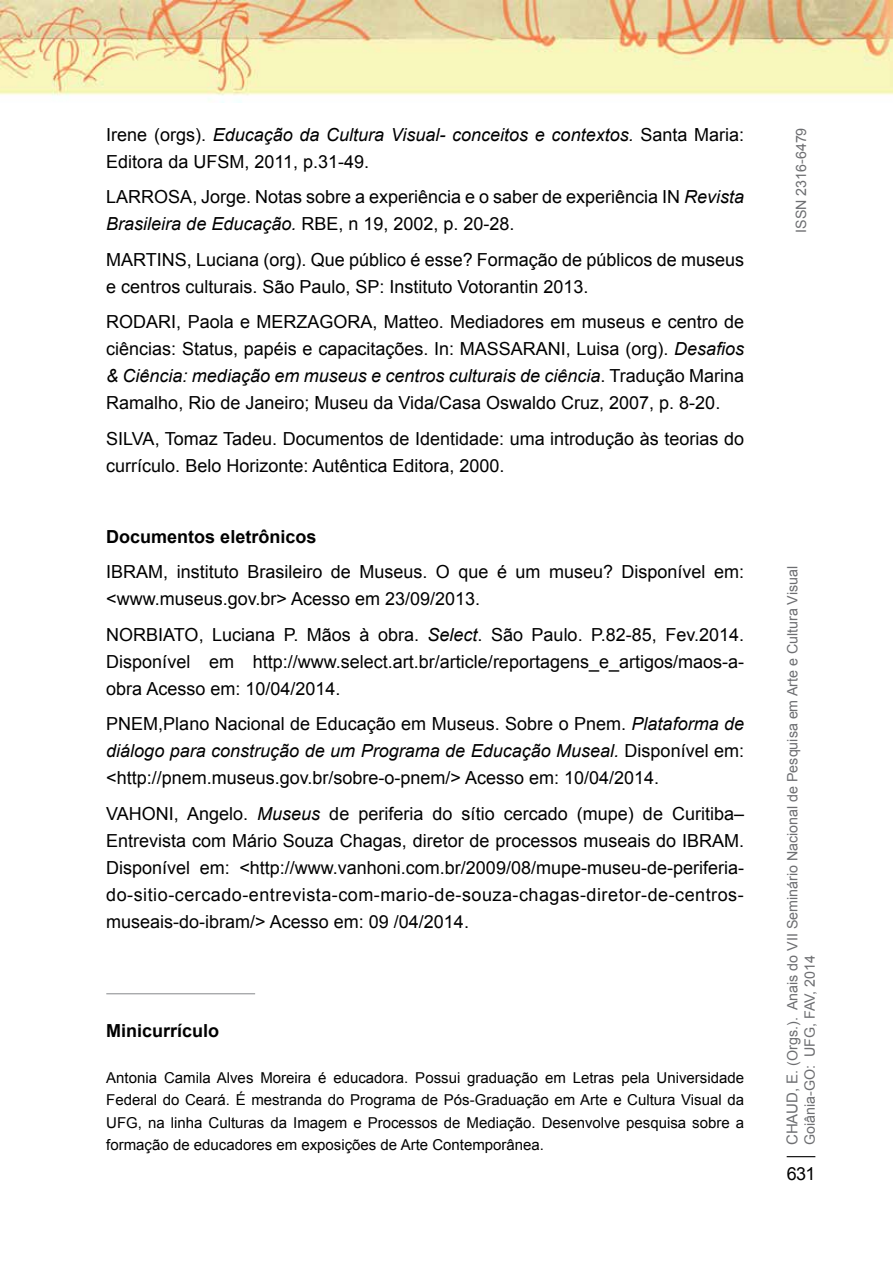
<style>
.page{position:relative;width:893px;height:1263px;background:#fff}
.page>*{position:absolute;margin:0;border:0;box-sizing:border-box;transform-origin:0 0}
.t1{font:18px/27px "Arial";color:#000}
.t2{font:700 18px "Arial";color:#000}
.t3{font:15px/22.5px "Arial";color:#000;text-align:justify}
.t4{font:14.25px/17.1px "Arial";color:#6d6e71}
.s1{font-style:italic}
.s2{font-size:15px}
</style>
<div class="page">
<svg style="left:787px;top:1156px;width:28px;height:1px"></svg>
<img style="left:0;top:0;width:893px;height:102px">
<hr style="left:106px;top:993px;width:149px;height:1px;background:#939598">
<p class="t1" style="left:106px;top:121px;width:639px">Irene (orgs). <span class="s1">Educação da Cultura Visual- conceitos e contextos.</span> Santa Maria:<br>Editora da UFSM, 2011, p.31-49.</p>
<p class="t1" style="left:106px;top:184px;width:639px">LARROSA, Jorge. Notas sobre a experiência e o saber de experiência IN <span class="s1">Revista<br>Brasileira de Educação.</span> RBE, n 19, 2002, p. 20-28.</p>
<p class="t1" style="left:106px;top:246px;width:639px">MARTINS, Luciana (org). Que público é esse? Formação de públicos de museus e centros culturais. São Paulo, SP: Instituto Votorantin 2013.</p>
<p class="t1" style="left:106px;top:309px;width:639px;text-align:justify">RODARI, Paola e MERZAGORA, Matteo. Mediadores em museus e centro de ciências: Status, papéis e capacitações. In: MASSARANI, Luisa (org). <span class="s1">Desafios &amp; Ciência: mediação em museus e centros culturais de ciência</span>. Tradução Marina Ramalho, Rio de Janeiro; Museu da Vida/Casa Oswaldo Cruz, 2007, p. 8-20.</p>
<p class="t1" style="left:106px;top:425px;width:639px">SILVA, Tomaz Tadeu. Documentos de Identidade: uma introdução às teorias do currículo. Belo Horizonte: Autêntica Editora, 2000.</p>
<p class="t2" style="left:106px;top:524px;width:212px">Documentos eletrônicos</p>
<p class="t1" style="left:106px;top:559px;width:639px">IBRAM, instituto Brasileiro de Museus. O que é um museu? Disponível em: &lt;www.museus.gov.br&gt; Acesso em 23/09/2013.</p>
<p class="t1" style="left:106px;top:621px;width:639px;text-align:justify">NORBIATO, Luciana P. Mãos à obra. <span class="s1">Select</span>. São Paulo. P.82-85, Fev.2014.<br>Disponível em http://www.select.art.br/article/reportagens_e_artigos/maos-a&shy;obra Acesso em: 10/04/2014.</p>
<p class="t1" style="left:106px;top:711px;width:639px;text-align:justify">PNEM,Plano Nacional de Educação em Museus. Sobre o Pnem. <span class="s1">Plataforma de diálogo para construção de um Programa de Educação Museal.</span> Disponível em: &lt;http://pnem.museus.gov.br/sobre-o-pnem/&gt; Acesso em: 10/04/2014.</p>
<p class="t1" style="left:106px;top:800px;width:639px;text-align:justify">VAHONI, Angelo. <span class="s1">Museus</span> de periferia do sítio cercado (mupe) de Curitiba– Entrevista com Mário Souza Chagas, diretor de processos museais do IBRAM.<br>Disponível em: &lt;http://www.vanhoni.com.br/2009/08/mupe-museu-de-periferia&shy;do-sitio-cercado-entrevista-com-mario-de-souza-chagas-diretor-de-centros&shy;museais-do-ibram/&gt; Acesso em: 09 /04/2014.</p>
<p class="t2" style="left:106px;top:1019px;width:115px">Minicurrículo</p>
<p class="t3" style="left:106px;top:1066px;width:639px">Antonia Camila Alves Moreira é educadora. Possui graduação em Letras pela Universidade Federal do Ceará. É mestranda do Programa de Pós-Graduação em Arte e Cultura Visual da UFG, na linha Culturas da Imagem e Processos de Mediação. Desenvolve pesquisa sobre a formação de educadores em exposições de Arte Contemporânea.</p>
<p class="t4" style="left:793px;top:233px;width:107px;rotate:-90deg">ISSN 2316-6479</p>
<p class="t4" style="left:784px;top:1145px;width:581px;rotate:-90deg"><span class="s2">Chaud, E</span>. (Orgs.). Anais do VII Seminário Nacional de Pesquisa em Arte e Cultura Visual<br>Goiânia-GO: U FG, FAV, 2014</p>
<p class="t1" style="left:787px;top:1160px;width:30px">631</p>
</div>
